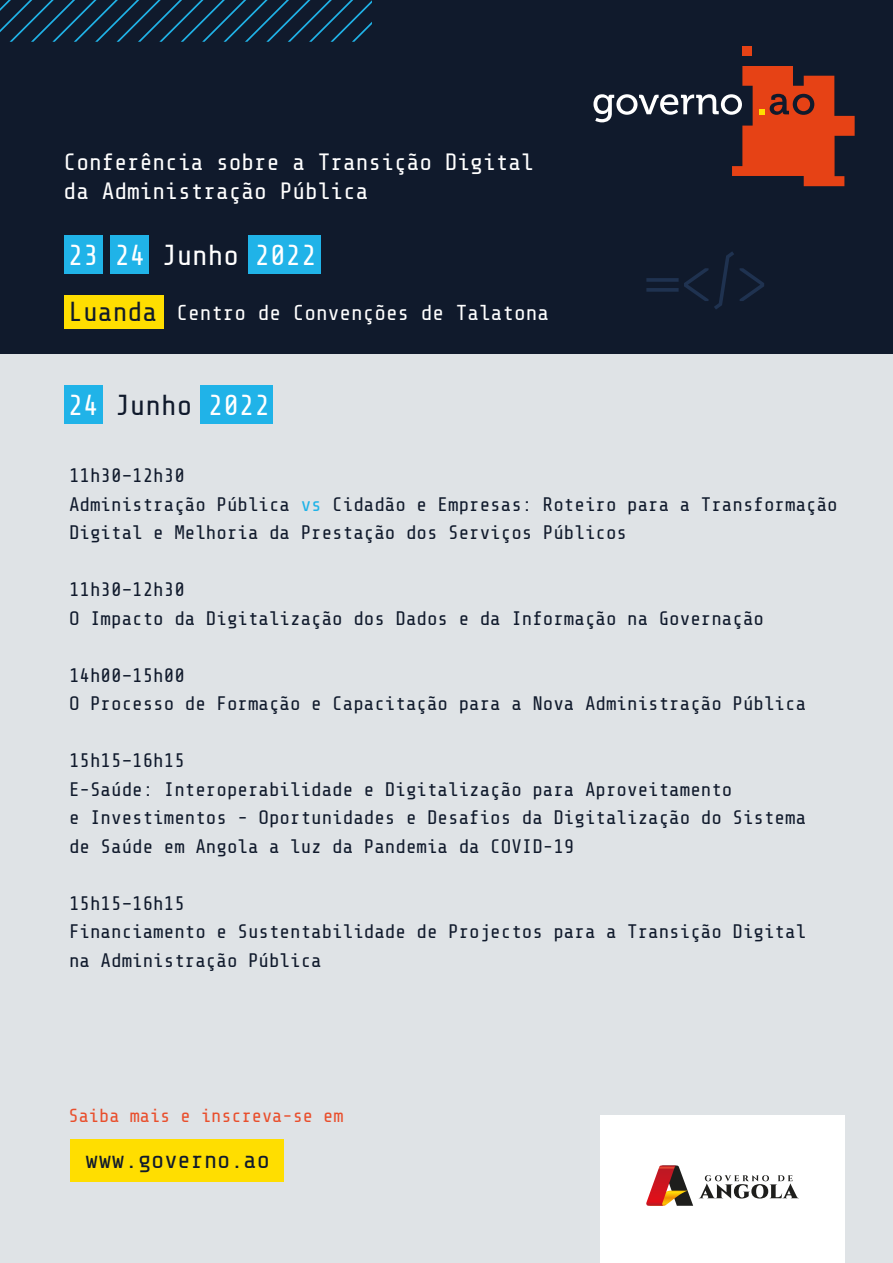
<style>
.page{position:relative;width:893px;height:1263px;background:#fff}
.page>*{position:absolute;margin:0;border:0;box-sizing:border-box;transform-origin:0 0}
.t1{font:66.75px "Turret Road";color:#1f3250}
.t2{font:28.8px "Share Tech Mono";color:#fff}
.t3{font:24.45px "Share Tech Mono";color:#101a2c}
.t4{font:23.55px/28px "Share Tech Mono";color:#fff}
.t5{font:21.6px "Share Tech Mono";color:#fff}
.t6{font:19.5px/28.5px "Share Tech Mono";color:#101a2c}
.t7{font:18.9px "Share Tech Mono";color:#e94f2d}
.s1{font-size:27.45px;color:#101a2c}
.s2{color:#101a2c}
.s3{color:#20b3e8}
</style>
<div class="page">
<div style="left:0;top:0;width:893px;height:357px;background:#101a2c"></div>
<div style="left:0;top:354px;width:893px;height:909px;background:#dfe3e6"></div>
<div style="left:64px;top:295px;width:100px;height:33px;background:#ffde00"></div>
<div style="left:110px;top:235px;width:39px;height:39px;background:#20b3e8"></div>
<div style="left:64px;top:235px;width:39px;height:39px;background:#20b3e8"></div>
<div style="left:249px;top:235px;width:72px;height:39px;background:#20b3e8"></div>
<div style="left:64px;top:385px;width:39px;height:39px;background:#20b3e8"></div>
<div style="left:200px;top:385px;width:72px;height:39px;background:#20b3e8"></div>
<svg style="left:0;top:0;width:372px;height:42px"></svg>
<div style="left:742px;top:46px;width:10px;height:10px;background:#e64215"></div>
<svg style="left:593px;top:66px;width:262px;height:120px"></svg>
<div style="left:600px;top:1115px;width:245px;height:148px;background:#fff"></div>
<svg style="left:646px;top:1165px;width:47px;height:41px"></svg>
<svg style="left:699px;top:1175px;width:99px;height:23px"></svg>
<div style="left:70px;top:1139px;width:214px;height:42px;background:#ffde00"></div>
<p class="t4" style="left:64px;top:149px;width:472px">Conferência sobre a Transição Digital da Administração Pública</p>
<h2 class="t2" style="left:68px;top:240px;width:251px">23 24 Junho 2022</h2>
<p class="t5" style="left:68px;top:302px;width:482px"><span class="s1">Luanda</span> Centro de Convenções de Talatona</p>
<h2 class="t2" style="left:68px;top:390px;width:204px">24 <span class="s2">Junho</span> 2022</h2>
<h1 class="t1" style="left:644px;top:243px;width:125px">=&lt;/&gt;</h1>
<p class="t6" style="left:69px;top:462px;width:770px">11h30–12h30<br>Administração Pública <span class="s3">vs</span> Cidadão e Empresas: Roteiro para a Transformação<br>Digital e Melhoria da Prestação dos Serviços Públicos</p>
<p class="t6" style="left:69px;top:576px;width:696px">11h30–12h30<br>O Impacto da Digitalização dos Dados e da Informação na Governação</p>
<p class="t6" style="left:69px;top:661px;width:739px">14h00–15h00<br>O Processo de Formação e Capacitação para a Nova Administração Pública</p>
<p class="t6" style="left:69px;top:747px;width:739px">15h15–16h15<br>E-Saúde: Interoperabilidade e Digitalização para Aproveitamento<br>e Investimentos - Oportunidades e Desafios da Digitalização do Sistema de Saúde em Angola a luz da Pandemia da COVID-19</p>
<p class="t6" style="left:69px;top:889px;width:739px">15h15–16h15<br>Financiamento e Sustentabilidade de Projectos para a Transição Digital na Administração Pública</p>
<p class="t7" style="left:69px;top:1106px;width:276px">Saiba mais e inscreva-se em</p>
<p class="t3" style="left:85px;top:1147px;width:186px">www.governo.ao</p>
</div>
